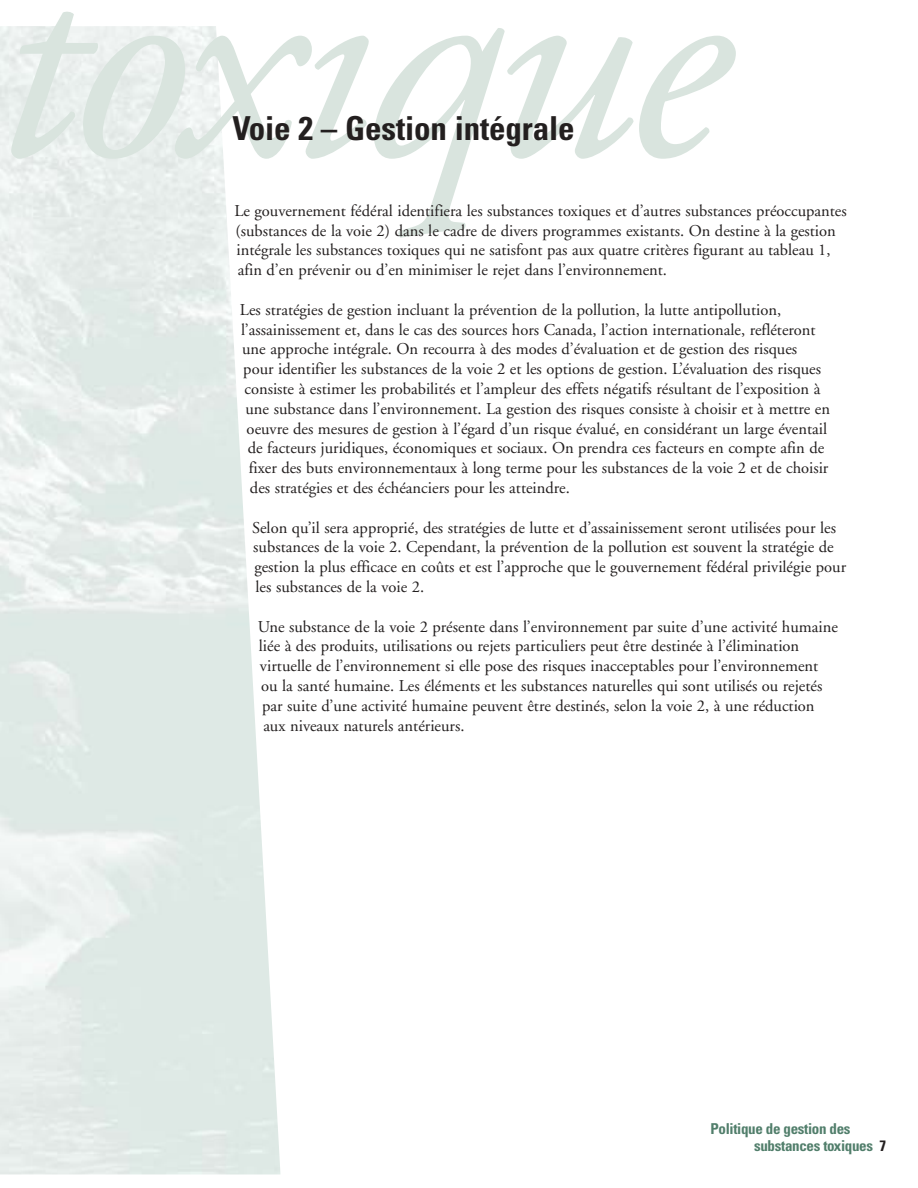
<style>
.page{position:relative;width:918px;height:1188px;background:#fff}
.page>*{position:absolute;margin:0;border:0;box-sizing:border-box;transform-origin:0 0}
.t1{font:700 condensed 33px "Univers";letter-spacing:-.005em;color:#231f1f}
.t2{font:16.5px/19.8px "Adobe Garamond";color:#231f1f}
.t3{font:700 condensed 15px/16.5px "Univers";letter-spacing:-.02em;color:#517e6b}
.s1{color:#231f1f}
</style>
<div class="page">
<svg style="left:375px;top:28px;width:361px;height:210px"></svg>
<img style="left:0;top:81px;width:1px;height:102px">
<svg style="left:11px;top:11px;width:358px;height:148px"></svg>
<h1 class="t1" style="left:233px;top:116px;width:344px">Voie 2 – Gestion intégrale</h1>
<p class="t2" style="left:234px;top:202px;width:614px">Le gouvernement fédéral identifiera les substances toxiques et d’autres substances préoccupantes (substances de la voie 2) dans le cadre de divers programmes existants. On destine à la gestion intégrale les substances toxiques qui ne satisfont pas aux quatre critères figurant au tableau 1, afin d’en prévenir ou d’en minimiser le rejet dans l’environnement.</p>
<p class="t2" style="left:240px;top:301px;width:543px">Les stratégies de gestion incluant la prévention de la pollution, la lutte antipollution,</p>
<p class="t2" style="left:241px;top:321px;width:576px">l’assainissement et, dans le cas des sources hors Canada, l’action internationale, refléteront</p>
<p class="t2" style="left:242px;top:341px;width:557px">une approche intégrale. On recourra à des modes d’évaluation et de gestion des risques</p>
<p class="t2" style="left:243px;top:361px;width:579px">pour identifier les substances de la voie 2 et les options de gestion. L’évaluation des risques</p>
<p class="t2" style="left:244px;top:380px;width:577px">consiste à estimer les probabilités et l’ampleur des effets négatifs résultant de l’exposition à</p>
<p class="t2" style="left:246px;top:400px;width:586px">une substance dans l’environnement. La gestion des risques consiste à choisir et à mettre en</p>
<p class="t2" style="left:247px;top:420px;width:582px">oeuvre des mesures de gestion à l’égard d’un risque évalué, en considérant un large éventail</p>
<p class="t2" style="left:248px;top:440px;width:578px">de facteurs juridiques, économiques et sociaux. On prendra ces facteurs en compte afin de</p>
<p class="t2" style="left:249px;top:460px;width:581px">fixer des buts environnementaux à long terme pour les substances de la voie 2 et de choisir</p>
<p class="t2" style="left:250px;top:479px;width:321px">des stratégies et des échéanciers pour les atteindre.</p>
<p class="t2" style="left:252px;top:519px;width:595px">Selon qu’il sera approprié, des stratégies de lutte et d’assainissement seront utilisées pour les substances de la voie 2. Cependant, la prévention de la pollution est souvent la stratégie de gestion la plus efficace en coûts et est l’approche que le gouvernement fédéral privilégie pour les substances de la voie 2.</p>
<p class="t2" style="left:258px;top:618px;width:582px">Une substance de la voie 2 présente dans l’environnement par suite d’une activité humaine liée à des produits, utilisations ou rejets particuliers peut être destinée à l’élimination virtuelle de l’environnement si elle pose des risques inacceptables pour l’environnement<br>ou la santé humaine. Les éléments et les substances naturelles qui sont utilisés ou rejetés par suite d’une activité humaine peuvent être destinés, selon la voie 2, à une réduction<br>aux niveaux naturels antérieurs.</p>
<p class="t3" style="left:754px;top:1122px;width:133px;text-indent:-44px">Politique de gestion des substances toxiques <span class="s1">7</span></p>
</div>
